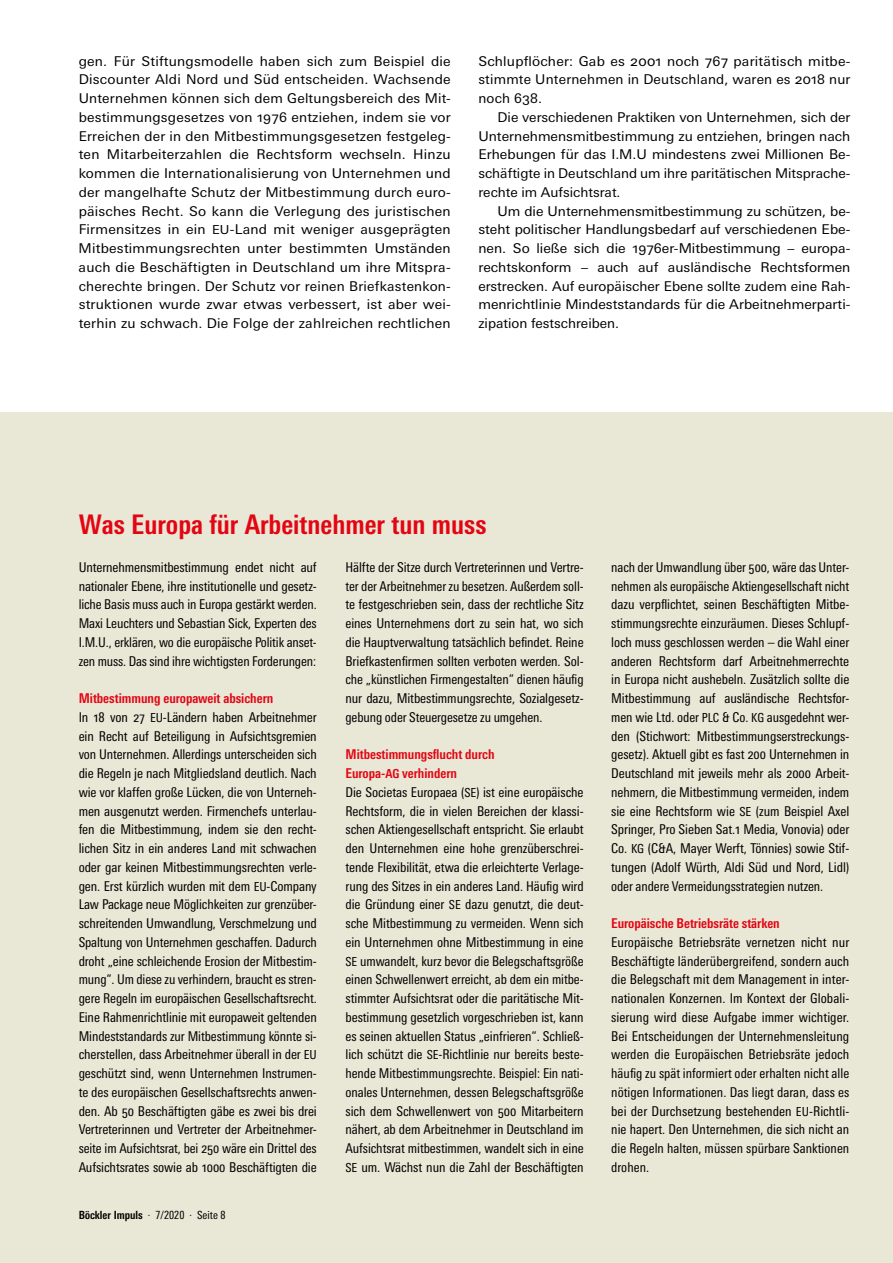
<style>
.page{position:relative;width:893px;height:1263px;background:#fff}
.page>*{position:absolute;margin:0;border:0;box-sizing:border-box;transform-origin:0 0}
.t1{font:700 condensed 27px "Univers Next Pro";color:#e30513}
.t2{font:condensed 13.5px/18.8px "Univers Next Pro";letter-spacing:-.005em;color:#000;text-align:justify}
.t3{font:13.5px/18.8px "Univers Next Pro";color:#000;text-align:justify}
.t4{font:700 condensed 13.5px "Univers Next Pro";color:#e30513}
.t5{font:condensed 11.25px "Univers Next Pro";color:#000}
.s1{font-size:12.45px}
.s2{font-weight:700;color:#e30513}
.s3{font-weight:700;font-size:12.45px;color:#e30513}
.s4{font-weight:700}
</style>
<div class="page">
<div style="left:0;top:412px;width:893px;height:851px;background:#e9e7d6"></div>
<p class="t3" style="left:79px;top:51px;width:374px">gen. Für Stiftungsmodelle haben sich zum Beispiel die Discounter Aldi Nord und Süd entscheiden. Wachsende Unternehmen können sich dem Geltungsbereich des Mit&shy;bestimmungsgesetzes von 1976 entziehen, indem sie vor Erreichen der in den Mitbestimmungsgesetzen festgeleg&shy;ten Mitarbeiterzahlen die Rechtsform wechseln. Hinzu kommen die Internationalisierung von Unternehmen und der mangelhafte Schutz der Mitbestimmung durch euro&shy;päisches Recht. So kann die Verlegung des juristischen Firmensitzes in ein <span class="s1">EU</span>-Land mit weniger ausgeprägten Mitbestimmungsrechten unter bestimmten Umständen auch die Beschäftigten in Deutschland um ihre Mitspra&shy;cherechte bringen. Der Schutz vor reinen Briefkastenkon&shy;struktionen wurde zwar etwas verbessert, ist aber wei&shy;terhin zu schwach. Die Folge der zahlreichen rechtlichen</p>
<p class="t3" style="left:478px;top:51px;width:374px">Schlupflöcher: Gab es 2001 noch 767 paritätisch mitbe&shy;stimmte Unternehmen in Deutschland, waren es 2018 nur noch 638.</p>
<p class="t3" style="left:478px;top:108px;width:374px;text-indent:19px">Die verschiedenen Praktiken von Unternehmen, sich der Unternehmensmitbestimmung zu entziehen, bringen nach Erhebungen für das I.M.U mindestens zwei Millionen Be&shy;schäftigte in Deutschland um ihre paritätischen Mitsprache&shy;rechte im Aufsichtsrat.</p>
<p class="t3" style="left:478px;top:201px;width:374px;text-indent:19px">Um die Unternehmensmitbestimmung zu schützen, be&shy;steht politischer Handlungsbedarf auf verschiedenen Ebe&shy;nen. So ließe sich die 1976er-Mitbestimmung – europa&shy;rechtskonform – auch auf ausländische Rechtsformen erstrecken. Auf europäischer Ebene sollte zudem eine Rah&shy;menrichtlinie Mindeststandards für die Arbeitnehmerparti&shy;zipation festschreiben.</p>
<h1 class="t1" style="left:79px;top:509px;width:409px">Was Europa für Arbeitnehmer tun muss</h1>
<p class="t2" style="left:79px;top:558px;width:240px">Unternehmensmitbestimmung endet nicht auf nationaler Ebene, ihre institutionelle und gesetz&shy;liche Basis muss auch in Europa gestärkt werden.<br>Maxi Leuchters und Sebastian Sick, Experten des I.M.U., erklären, wo die europäische Politik anset&shy;zen muss. Das sind ihre wichtigsten Forderungen:</p>
<p class="t2" style="left:79px;top:689px;width:240px;text-align:left"><span class="s2">Mitbestimmung europaweit absichern<br></span>In 18 von 27 <span class="s1">EU</span>-Ländern haben Arbeitnehmer ein Recht auf Beteiligung in Aufsichtsgremien von Unternehmen. Allerdings unterscheiden sich die Regeln je nach Mitgliedsland deutlich. Nach wie vor klaffen große Lücken, die von Unterneh&shy;men ausgenutzt werden. Firmenchefs unterlau&shy;fen die Mitbestimmung, indem sie den recht&shy;lichen Sitz in ein anderes Land mit schwachen oder gar keinen Mitbestimmungsrechten verle&shy;gen. Erst kürzlich wurden mit dem <span class="s1">EU</span>-Company Law Package neue Möglichkeiten zur grenzüber&shy;schreitenden Umwandlung, Verschmelzung und Spaltung von Unternehmen geschaffen. Dadurch droht „eine schleichende Erosion der Mitbestim&shy;mung“. Um diese zu verhindern, braucht es stren&shy;gere Regeln im europäischen Gesellschaftsrecht.<br>Eine Rahmenrichtlinie mit europaweit geltenden Mindeststandards zur Mitbestimmung könnte si&shy;cherstellen, dass Arbeitnehmer überall in der <span class="s1">EU </span>geschützt sind, wenn Unternehmen Instrumen&shy;te des europäischen Gesellschaftsrechts anwen&shy;den. Ab 50 Beschäftigten gäbe es zwei bis drei Vertreterinnen und Vertreter der Arbeitnehmer&shy;seite im Aufsichtsrat, bei 250 wäre ein Drittel des Aufsichtsrates sowie ab 1000 Beschäftigten die</p>
<p class="t2" style="left:345px;top:558px;width:240px">Hälfte der Sitze durch Vertreterinnen und Vertre&shy;ter der Arbeitnehmer zu besetzen. Außerdem soll&shy;te festgeschrieben sein, dass der rechtliche Sitz eines Unternehmens dort zu sein hat, wo sich die Hauptverwaltung tatsächlich befindet. Reine Briefkastenfirmen sollten verboten werden. Sol&shy;che „künstlichen Firmengestalten“ dienen häufig nur dazu, Mitbestimmungsrechte, Sozialgesetz&shy;gebung oder Steuergesetze zu umgehen.</p>
<p class="t2" style="left:345px;top:745px;width:240px;text-align:left"><span class="s2">Mitbestimmungsflucht durch<br>Europa-</span><span class="s3">AG</span> <span class="s2">verhindern<br></span>Die Societas Europaea (<span class="s1">SE</span>) ist eine europäische Rechtsform, die in vielen Bereichen der klassi&shy;schen Aktiengesellschaft entspricht. Sie erlaubt den Unternehmen eine hohe grenzüberschrei&shy;tende Flexibilität, etwa die erleichterte Verlage&shy;rung des Sitzes in ein anderes Land. Häufig wird die Gründung einer <span class="s1">SE</span> dazu genutzt, die deut&shy;sche Mitbestimmung zu vermeiden. Wenn sich ein Unternehmen ohne Mitbestimmung in eine <span class="s1">SE</span> umwandelt, kurz bevor die Belegschaftsgröße einen Schwellenwert erreicht, ab dem ein mitbe&shy;stimmter Aufsichtsrat oder die paritätische Mit&shy;bestimmung gesetzlich vorgeschrieben ist, kann es seinen aktuellen Status „einfrieren“. Schließ&shy;lich schützt die <span class="s1">SE</span>-Richtlinie nur bereits beste&shy;hende Mitbestimmungsrechte. Beispiel: Ein nati&shy;onales Unternehmen, dessen Belegschaftsgröße sich dem Schwellenwert von 500 Mitarbeitern nähert, ab dem Arbeitnehmer in Deutschland im Aufsichtsrat mitbestimmen, wandelt sich in eine <span class="s1">SE</span> um. Wächst nun die Zahl der Beschäftigten</p>
<p class="t5" style="left:79px;top:1208px;width:148px"><span class="s4">Böckler Impuls</span> · 7/2020 · Seite 8</p>
<p class="t2" style="left:611px;top:558px;width:240px">nach der Umwandlung über 500, wäre das Unter&shy;nehmen als europäische Aktiengesellschaft nicht dazu verpflichtet, seinen Beschäftigten Mitbe&shy;stimmungsrechte einzuräumen. Dieses Schlupf&shy;loch muss geschlossen werden – die Wahl einer anderen Rechtsform darf Arbeitnehmerrechte in Europa nicht aushebeln. Zusätzlich sollte die Mitbestimmung auf ausländische Rechtsfor&shy;men wie Ltd. oder <span class="s1">PLC</span> &amp; Co. <span class="s1">KG</span> ausgedehnt wer&shy;den (Stichwort: Mitbestimmungserstreckungs&shy;gesetz). Aktuell gibt es fast 200 Unternehmen in Deutschland mit jeweils mehr als 2000 Arbeit&shy;nehmern, die Mitbestimmung vermeiden, indem sie eine Rechtsform wie <span class="s1">SE</span> (zum Beispiel Axel Springer, Pro Sieben Sat.1 Media, Vonovia) oder Co. <span class="s1">KG</span> (C&amp;A, Mayer Werft, Tönnies) sowie Stif&shy;tungen (Adolf Würth, Aldi Süd und Nord, Lidl) oder andere Vermeidungsstrategien nutzen.</p>
<p class="t4" style="left:611px;top:915px;width:170px">Europäische Betriebsräte stärken</p>
<p class="t2" style="left:611px;top:933px;width:240px">Europäische Betriebsräte vernetzen nicht nur Beschäftigte länderübergreifend, sondern auch die Belegschaft mit dem Management in inter&shy;nationalen Konzernen. Im Kontext der Globali&shy;sierung wird diese Aufgabe immer wichtiger.<br>Bei Entscheidungen der Unternehmensleitung werden die Europäischen Betriebsräte jedoch häufig zu spät informiert oder erhalten nicht alle nötigen Informationen. Das liegt daran, dass es bei der Durchsetzung bestehenden <span class="s1">EU</span>-Richtli&shy;nie hapert. Den Unternehmen, die sich nicht an die Regeln halten, müssen spürbare Sanktionen drohen.</p>
</div>
